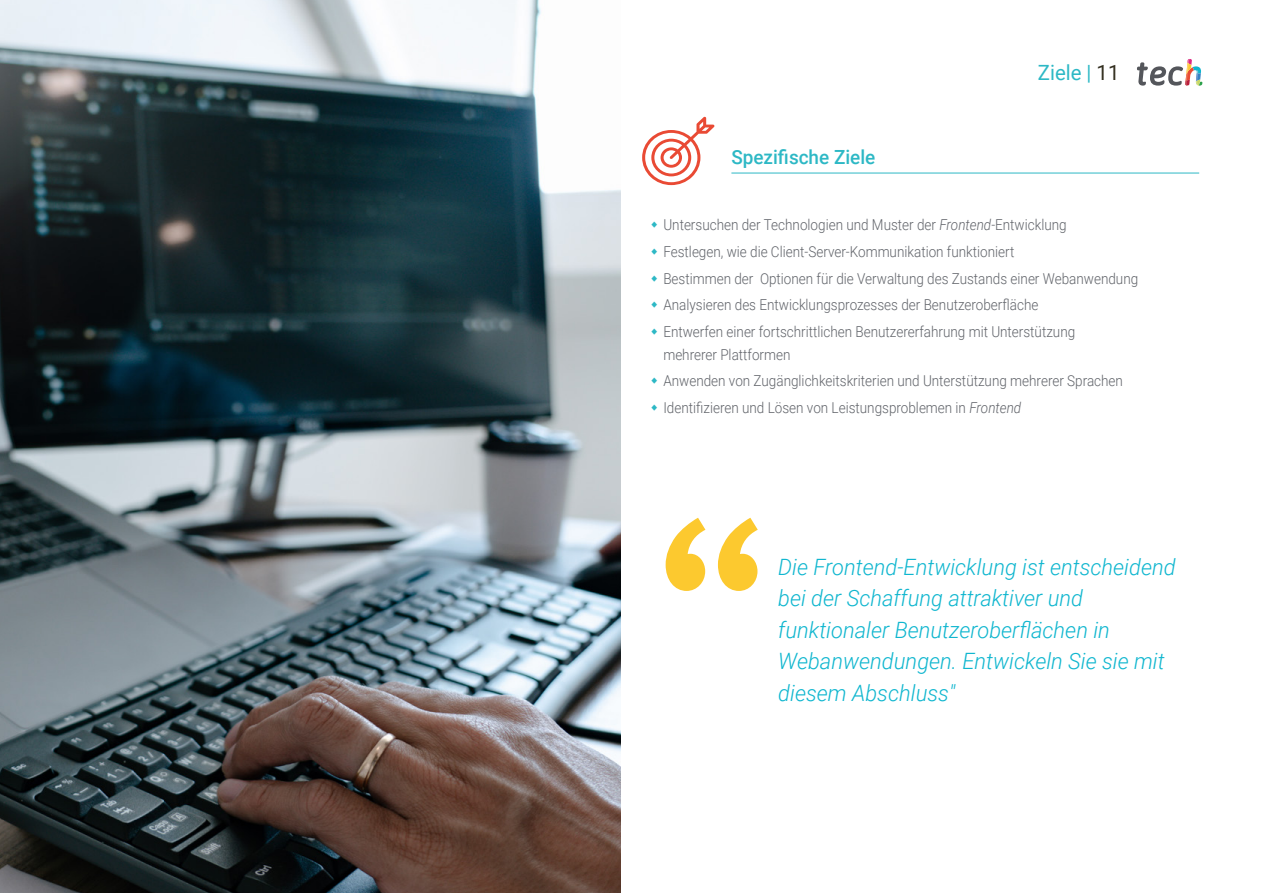
<style>
.page{position:relative;width:1263px;height:893px;background:#fff}
.page>*{position:absolute;margin:0;border:0;box-sizing:border-box;transform-origin:0 0}
.t1{font:italic 300 22.5px/31.5px "Roboto";color:#0fb6cf}
.t2{font:21px "Roboto";color:#2db8c5}
.t3{font:500 19.5px "Roboto";color:#2db8c5}
.t4{font:300 15px/26.7px "Roboto";color:#61646a;scale:.9 1}
.s1{color:#322e1f}
.s2{font-style:italic}
</style>
<div class="page">
<hr style="left:731px;top:173px;width:468px;height:1px;background:#2db8c5">
<svg style="left:642px;top:117px;width:72px;height:68px"></svg>
<img style="left:0;top:0;width:621px;height:893px">
<svg style="left:1137px;top:59px;width:65px;height:27px"></svg>
<svg style="left:666px;top:518px;width:92px;height:73px"></svg>
<h3 class="t3" style="left:731px;top:144px;width:145px">Spezifische Ziele</h3>
<h2 class="t2" style="left:1038px;top:57px;width:83px">Ziele | <span class="s1">11</span></h2>
<p class="t4" style="left:663px;top:211px;width:529px">Untersuchen der Technologien und Muster der <span class="s2">Frontend</span>-Entwicklung<br>Festlegen, wie die Client-Server-Kommunikation funktioniert<br>Bestimmen der Optionen für die Verwaltung des Zustands einer Webanwendung Analysieren des Entwicklungsprozesses der Benutzeroberfläche<br>Entwerfen einer fortschrittlichen Benutzererfahrung mit Unterstützung</p>
<p class="t4" style="left:663px;top:340px;width:512px">mehrerer Plattformen<br>Anwenden von Zugänglichkeitskriterien und Unterstützung mehrerer Sprachen<br>Identifizieren und Lösen von Leistungsproblemen in <span class="s2">Frontend</span></p>
<h1 class="t1" style="left:778px;top:550px;width:399px">Die Frontend-Entwicklung ist entscheidend bei der Schaffung attraktiver und funktionaler Benutzeroberflächen in Webanwendungen. Entwickeln Sie sie mit diesem Abschluss"</h1>
</div>
